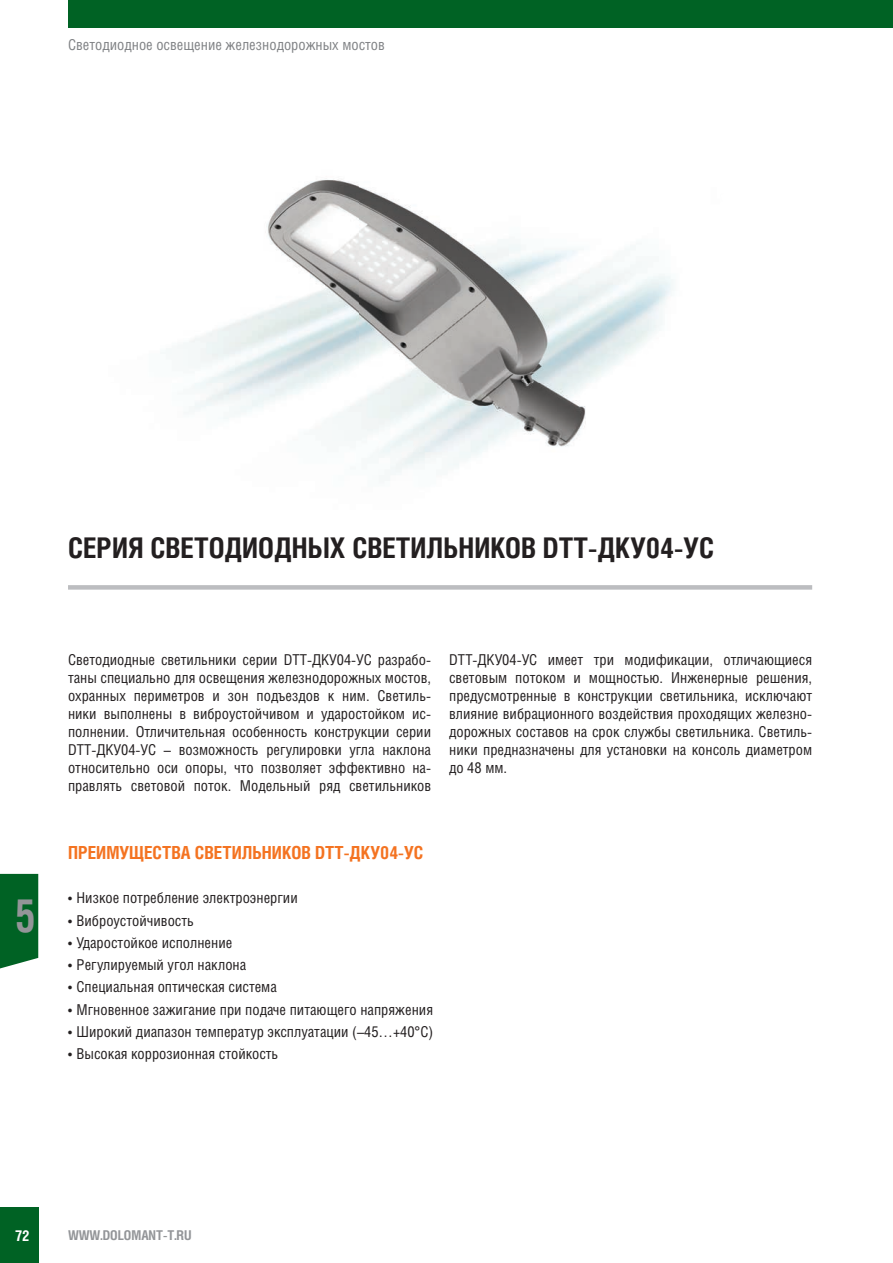
<style>
.page{position:relative;width:893px;height:1263px;background:#fff}
.page>*{position:absolute;margin:0;border:0;box-sizing:border-box;transform-origin:0 0}
.t1{font:700 45.9px "Helios Cond C";color:#939598;scale:.91 1}
.t2{font:700 28.5px "Helios Cond C";color:#231f20}
.t3{font:700 18px "Helios Cond C";color:#f47321}
.t4{font:15px/18px "Helios Cond C";color:#231f20;text-align:justify}
.t5{font:15px "Helios Cond C";color:#808285}
.t6{font:700 15px "Helios Cond C";color:#fff}
.t7{font:700 13.5px "Helios Cond C";color:#939598}
</style>
<div class="page">
<div style="left:0;top:1208px;width:38px;height:55px;background:#006224"></div>
<div style="left:68px;top:0;width:825px;height:28px;background:#006224"></div>
<div style="left:0;top:874px;width:38px;height:95px;background:#006224"></div>
<img style="left:183px;top:180px;width:490px;height:295px">
<div style="left:68px;top:585px;width:744px;height:5px;background:#bcbdc0"></div>
<p class="t5" style="left:68px;top:36px;width:318px">Светодиодное освещение железнодорожных мостов</p>
<h2 class="t2" style="left:68px;top:531px;width:648px">СЕРИЯ СВЕТОДИОДНЫХ СВЕТИЛЬНИКОВ DTT-ДКУ04-УС</h2>
<h1 class="t1" style="left:15px;top:888px;width:24px">5</h1>
<p class="t4" style="left:68px;top:650px;width:365px">Светодиодные светильники серии DTT-ДКУ04-УС разрабо&shy;таны специально для освещения железнодорожных мостов, охранных периметров и зон подъездов к ним. Светиль&shy;ники выполнены в виброустойчивом и ударостойком ис&shy;полнении. Отличительная особенность конструкции серии DTT-ДКУ04-УС – возможность регулировки угла наклона относительно оси опоры, что позволяет эффективно на&shy;правлять световой поток. Модельный ряд светильников</p>
<p class="t4" style="left:449px;top:650px;width:365px">DTT-ДКУ04-УС имеет три модификации, отличающиеся световым потоком и мощностью. Инженерные решения, предусмотренные в конструкции светильника, исключают влияние вибрационного воздействия проходящих железно&shy;дорожных составов на срок службы светильника. Светиль&shy;ники предназначены для установки на консоль диаметром до 48 мм.</p>
<p class="t3" style="left:68px;top:841px;width:357px">ПРЕИМУЩЕСТВА СВЕТИЛЬНИКОВ DTT-ДКУ04-УС</p>
<p class="t4" style="left:68px;top:889px;width:231px">• Низкое потребление электроэнергии</p>
<p class="t4" style="left:68px;top:911px;width:127px">• Виброустойчивость</p>
<p class="t4" style="left:68px;top:933px;width:166px">• Ударостойкое исполнение</p>
<p class="t4" style="left:68px;top:955px;width:180px">• Регулируемый угол наклона</p>
<p class="t4" style="left:68px;top:978px;width:210px">• Специальная оптическая система</p>
<p class="t4" style="left:68px;top:1000px;width:367px">• Мгновенное зажигание при подаче питающего напряжения</p>
<p class="t4" style="left:68px;top:1022px;width:367px">• Широкий диапазон температур эксплуатации (–45…+40°С)</p>
<p class="t4" style="left:68px;top:1044px;width:212px">• Высокая коррозионная стойкость</p>
<p class="t6" style="left:15px;top:1227px;width:16px">72</p>
<p class="t7" style="left:68px;top:1227px;width:125px">WWW.DOLOMANT-T.RU</p>
</div>
